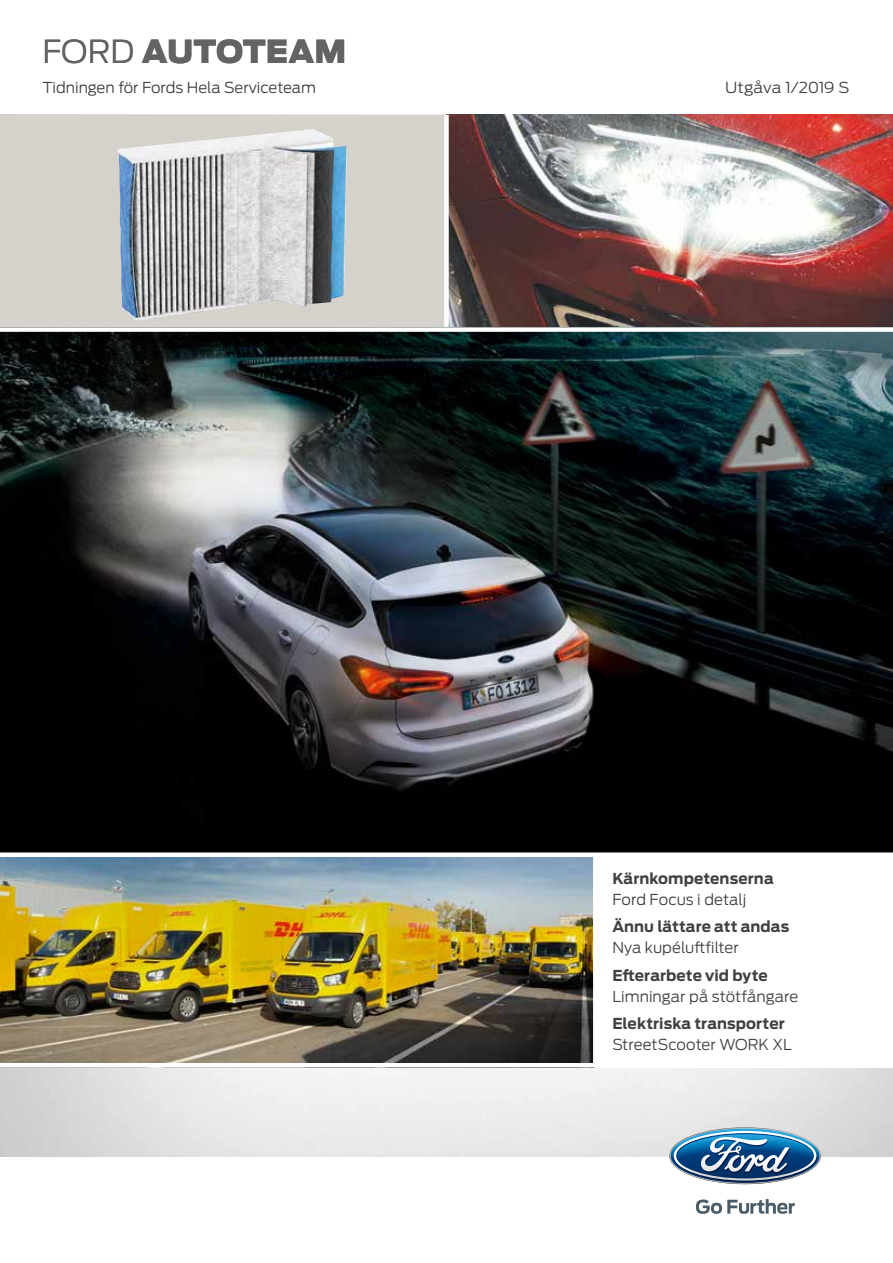
<style>
.page{position:relative;width:893px;height:1263px;background:#fff}
.page>*{position:absolute;margin:0;border:0;box-sizing:border-box;transform-origin:0 0}
.t1{font:900 31.5px "Ford Antenna";letter-spacing:.005em;color:#636362}
.t2{font:300 15px "Ford Antenna";color:#404040}
.t3{font:700 15px "Ford Antenna";letter-spacing:.005em;color:#404040}
.t4{font:300 15px "Ford Antenna";color:#404040;scale:1.05 1}
.s1{font-weight:300}
</style>
<div class="page">
<svg style="left:669px;top:1127px;width:152px;height:57px"></svg>
<img style="left:449px;top:115px;width:444px;height:212px">
<div style="left:0;top:115px;width:446px;height:212px;background:#d5d1cb"></div>
<img style="left:117px;top:129px;width:230px;height:191px">
<img style="left:0;top:857px;width:593px;height:206px">
<div style="left:444px;top:115px;width:5px;height:215px;background:#fff"></div>
<img style="left:0;top:332px;width:893px;height:520px">
<svg style="left:696px;top:1199px;width:99px;height:15px"></svg>
<h1 class="t1" style="left:43px;top:23px;width:305px"><span class="s1">FORD</span> AUTOTEAM</h1>
<p class="t2" style="left:43px;top:75px;width:275px">Tidningen för Fords Hela Serviceteam</p>
<p class="t4" style="left:725px;top:75px;width:120px">Utgåva 1/2019 S</p>
<p class="t3" style="left:612px;top:865px;width:163px">Kärnkompetenserna</p>
<p class="t2" style="left:612px;top:887px;width:135px">Ford Focus i detalj</p>
<p class="t3" style="left:612px;top:913px;width:179px">Ännu lättare att andas</p>
<p class="t2" style="left:612px;top:935px;width:128px">Nya kupéluftfilter</p>
<p class="t3" style="left:612px;top:962px;width:157px">Efterarbete vid byte</p>
<p class="t2" style="left:612px;top:984px;width:188px">Limningar på stötfångare</p>
<p class="t3" style="left:612px;top:1010px;width:174px">Elektriska transporter</p>
<p class="t2" style="left:612px;top:1032px;width:181px">StreetScooter WORK XL</p>
</div>
